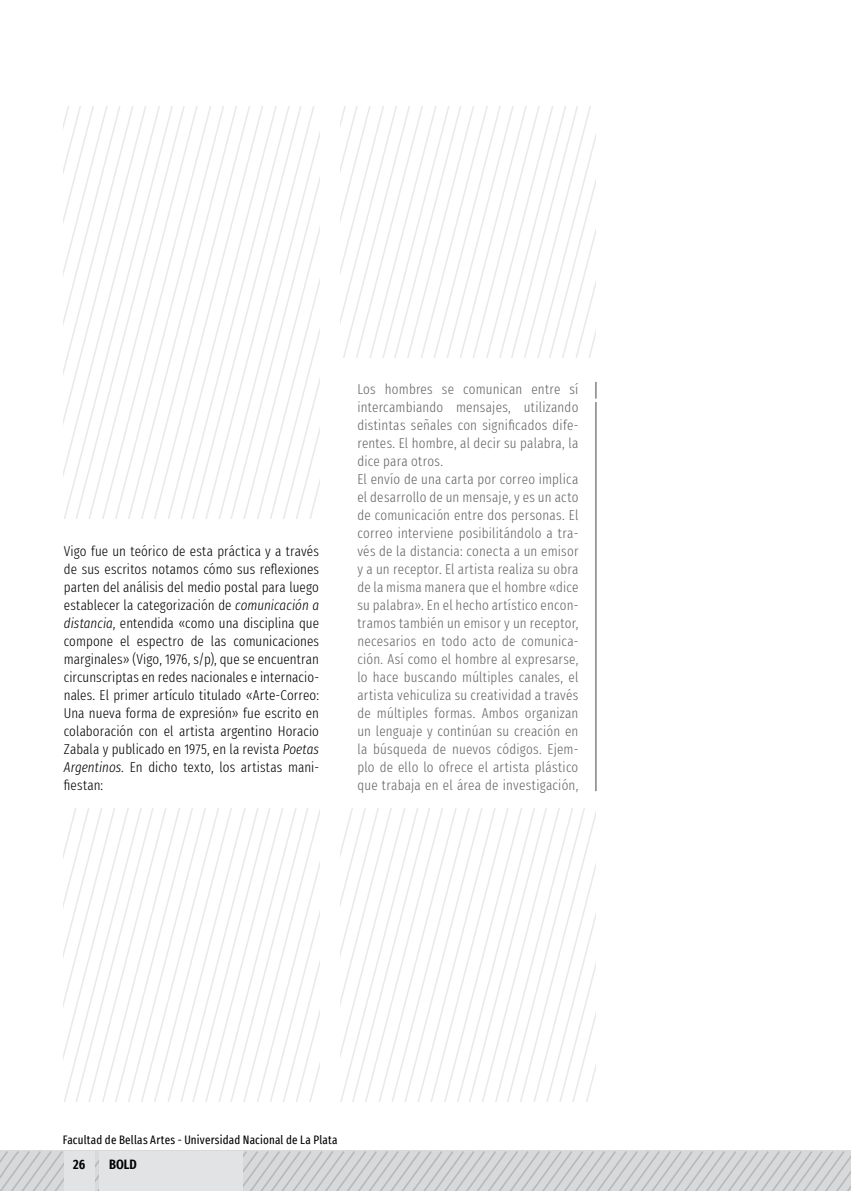
<style>
.page{position:relative;width:851px;height:1191px;background:#fff}
.page>*{position:absolute;margin:0;border:0;box-sizing:border-box;transform-origin:0 0}
.t1{font:300 extra-condensed 14.25px/18px "Fira Sans";letter-spacing:.015em;color:#636466}
.t2{font:300 extra-condensed 14.25px/18px "Fira Sans";letter-spacing:.01em;color:#000;text-align:justify}
.t3{font:600 extra-condensed 13.5px "Fira Sans";color:#000}
.t4{font:extra-condensed 12px "Fira Sans";letter-spacing:.015em;color:#000}
.s1{font-style:italic}
</style>
<div class="page">
<hr style="left:595px;top:402px;width:1px;height:389px;background:#808285">
<svg style="left:595px;top:382px;width:1px;height:16px"></svg>
<svg style="left:0;top:1150px;width:850px;height:41px;fill:#d8d9da"></svg>
<div style="left:64px;top:1151px;width:31px;height:40px;background:#e2e3e4"></div>
<div style="left:99px;top:1151px;width:143px;height:40px;background:#e2e3e4"></div>
<svg style="left:64px;top:808px;width:255px;height:293px"></svg>
<svg style="left:66px;top:106px;width:13px;height:413px"></svg>
<svg style="left:79px;top:106px;width:13px;height:413px"></svg>
<svg style="left:92px;top:106px;width:13px;height:413px"></svg>
<svg style="left:105px;top:106px;width:13px;height:413px"></svg>
<svg style="left:118px;top:106px;width:13px;height:413px"></svg>
<svg style="left:131px;top:106px;width:14px;height:413px"></svg>
<svg style="left:145px;top:106px;width:13px;height:413px"></svg>
<svg style="left:158px;top:106px;width:11px;height:413px"></svg>
<svg style="left:169px;top:106px;width:13px;height:413px"></svg>
<svg style="left:182px;top:106px;width:14px;height:413px"></svg>
<svg style="left:196px;top:106px;width:11px;height:413px"></svg>
<svg style="left:207px;top:106px;width:13px;height:413px"></svg>
<svg style="left:220px;top:106px;width:14px;height:413px"></svg>
<svg style="left:234px;top:106px;width:85px;height:413px"></svg>
<svg style="left:340px;top:106px;width:255px;height:251px"></svg>
<svg style="left:340px;top:808px;width:255px;height:293px"></svg>
<p class="t2" style="left:64px;top:541px;width:257px">Vigo fue un teórico de esta práctica y a través de sus escritos notamos cómo sus reflexiones parten del análisis del medio postal para luego establecer la categorización de <span class="s1">comunicación a distancia</span>, entendida «como una disciplina que compone el espectro de las comunicaciones marginales» (Vigo, 1976, s/p), que se encuentran circunscriptas en redes nacionales e internacio&shy;nales. El primer artículo titulado «Arte-Correo:<br>Una nueva forma de expresión» fue escrito en colaboración con el artista argentino Horacio Zabala y publicado en 1975, en la revista <span class="s1">Poetas Argentinos</span>. En dicho texto, los artistas mani&shy;fiestan:</p>
<p class="t1" style="left:357px;top:380px;width:222px">Los hombres se comunican entre sí intercambiando mensajes, utilizando distintas señales con significados dife&shy;rentes. El hombre, al decir su palabra, la dice para otros.<br>El envío de una carta por correo implica el desarrollo de un mensaje, y es un acto de comunicación entre dos personas. El correo interviene posibilitándolo a tra&shy;vés de la distancia: conecta a un emisor y a un receptor. El artista realiza su obra de la misma manera que el hombre «dice su palabra». En el hecho artístico encon&shy;tramos también un emisor y un receptor, necesarios en todo acto de comunica&shy;ción. Así como el hombre al expresarse, lo hace buscando múltiples canales, el artista vehiculiza su creatividad a través de múltiples formas. Ambos organizan un lenguaje y continúan su creación en la búsqueda de nuevos códigos. Ejem&shy;plo de ello lo ofrece el artista plástico que trabaja en el área de investigación,</p>
<p class="t4" style="left:63px;top:1130px;width:276px">Facultad de Bellas Artes - Universidad Nacional de La Plata</p>
<p class="t3" style="left:73px;top:1153px;width:14px">26</p>
<p class="t3" style="left:109px;top:1153px;width:29px">BOLD</p>
</div>
